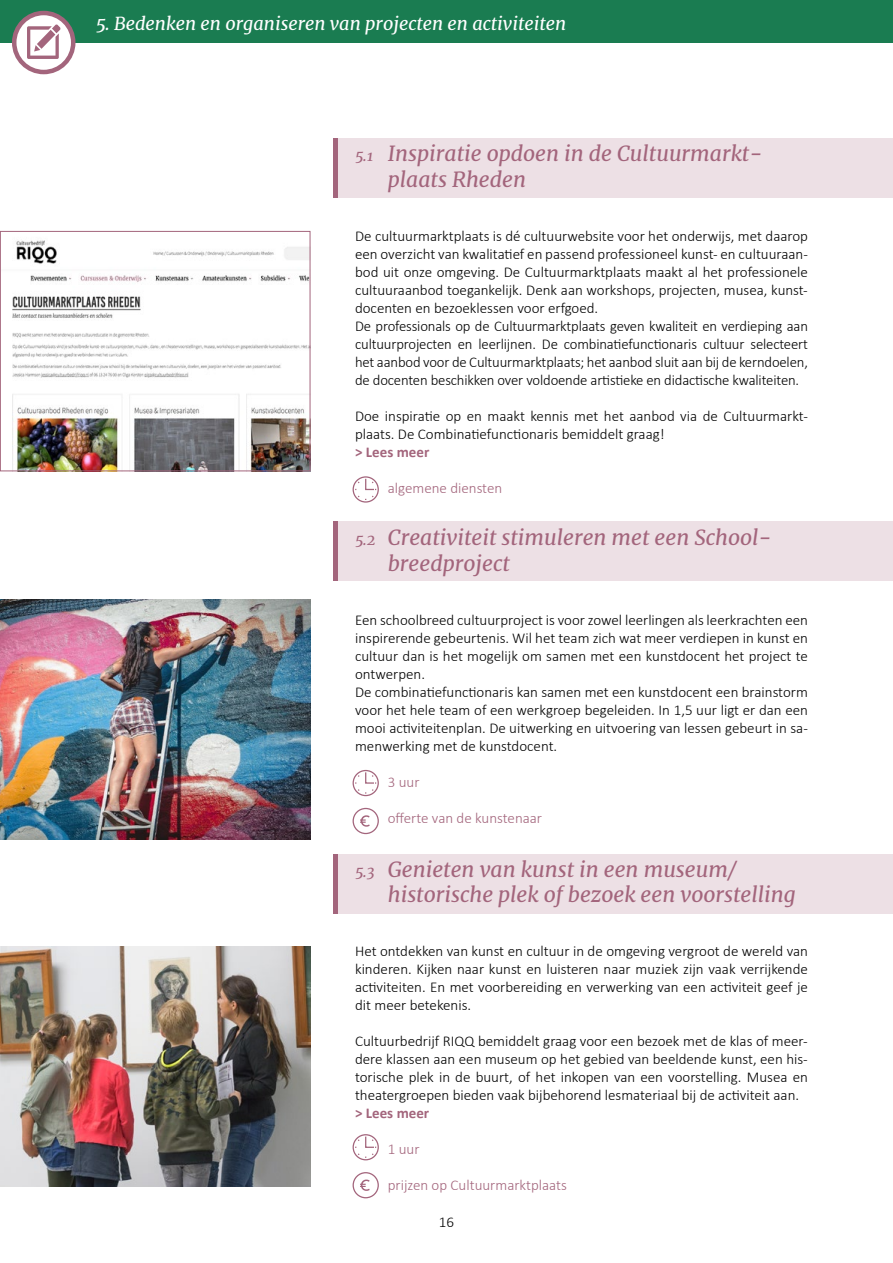
<style>
.page{position:relative;width:893px;height:1263px;background:#fff}
.page>*{position:absolute;margin:0;border:0;box-sizing:border-box;transform-origin:0 0}
.t1{font:italic 21px/25.5px "Merriweather";color:#a3657c}
.t2{font:italic 18px "Merriweather";color:#fff}
.t3{font:300 15px/18px "Calibri";color:#000}
.t4{font:300 15px "Calibri";color:#a3657c}
.t5{font:700 15px "Calibri";color:#a3657c}
.s1{font-size:15px}
</style>
<div class="page">
<div style="left:334px;top:854px;width:559px;height:60px;background:#ede0e5"></div>
<hr style="left:334px;top:854px;width:4px;height:60px;background:#a3657c">
<div style="left:0;top:0;width:893px;height:43px;background:#1a7c51"></div>
<div style="left:334px;top:138px;width:559px;height:60px;background:#ede0e5"></div>
<div style="left:334px;top:521px;width:559px;height:60px;background:#ede0e5"></div>
<hr style="left:334px;top:138px;width:4px;height:60px;background:#a3657c">
<hr style="left:334px;top:521px;width:4px;height:60px;background:#a3657c">
<div style="left:353px;top:808px;width:26px;height:26px;border:1px solid #a3657c;border-radius:50%"></div>
<svg style="left:360px;top:815px;width:10px;height:12px"></svg>
<div style="left:353px;top:1172px;width:26px;height:26px;border:1px solid #a3657c;border-radius:50%"></div>
<svg style="left:360px;top:1179px;width:10px;height:12px"></svg>
<div style="left:353px;top:770px;width:26px;height:26px;border:1px solid #a3657c;border-radius:50%"></div>
<svg style="left:355px;top:771px;width:21px;height:22px"></svg>
<div style="left:353px;top:1134px;width:26px;height:26px;border:1px solid #a3657c;border-radius:50%"></div>
<svg style="left:355px;top:1135px;width:21px;height:23px"></svg>
<div style="left:353px;top:476px;width:26px;height:27px;border:1px solid #a3657c;border-radius:50%"></div>
<svg style="left:355px;top:477px;width:21px;height:23px"></svg>
<img style="left:12px;top:240px;width:296px;height:229px">
<div style="left:0;top:231px;width:310px;height:240px;border:1px solid #a3657c"></div>
<img style="left:0;top:600px;width:310px;height:240px">
<img style="left:0;top:946px;width:310px;height:240px">
<svg style="left:14px;top:13px;width:59px;height:59px"></svg>
<svg style="left:27px;top:24px;width:34px;height:35px"></svg>
<div style="left:12px;top:11px;width:63px;height:63px;border:4px solid #a3657c;border-radius:50%"></div>
<p class="t2" style="left:96px;top:11px;width:472px">5. Bedenken en organiseren van projecten en activiteiten</p>
<h1 class="t1" style="left:388px;top:140px;width:376px;text-indent:-33px"><span class="s1">5.1</span> Inspiratie opdoen in de Cultuurmarkt&shy;plaats Rheden</h1>
<p class="t3" style="left:355px;top:227px;width:454px">De cultuurmarktplaats is dé cultuurwebsite voor het onderwijs, met daarop een overzicht van kwalitatief en passend professioneel kunst- en cultuuraan&shy;bod uit onze omgeving. De Cultuurmarktplaats maakt al het professionele cultuuraanbod toegankelijk. Denk aan workshops, projecten, musea, kunst&shy;docenten en bezoeklessen voor erfgoed.<br>De professionals op de Cultuurmarktplaats geven kwaliteit en verdieping aan cultuurprojecten en leerlijnen. De combinatiefunctionaris cultuur selecteert het aanbod voor de Cultuurmarktplaats; het aanbod sluit aan bij de kerndoelen, de docenten beschikken over voldoende artistieke en didactische kwaliteiten.</p>
<p class="t3" style="left:355px;top:407px;width:454px">Doe inspiratie op en maakt kennis met het aanbod via de Cultuurmarkt&shy;plaats. De Combinatiefunctionaris bemiddelt graag!</p>
<p class="t5" style="left:355px;top:441px;width:76px">&gt; Lees meer</p>
<p class="t4" style="left:388px;top:478px;width:116px">algemene diensten</p>
<h1 class="t1" style="left:388px;top:524px;width:385px;text-indent:-33px"><span class="s1">5.2</span> Creativiteit stimuleren met een School&shy;breedproject</h1>
<p class="t3" style="left:355px;top:611px;width:454px">Een schoolbreed cultuurproject is voor zowel leerlingen als leerkrachten een inspirerende gebeurtenis. Wil het team zich wat meer verdiepen in kunst en cultuur dan is het mogelijk om samen met een kunstdocent het project te ontwerpen.<br>De combinatiefunctionaris kan samen met een kunstdocent een brainstorm voor het hele team of een werkgroep begeleiden. In 1,5 uur ligt er dan een mooi activiteitenplan. De uitwerking en uitvoering van lessen gebeurt in sa&shy;menwerking met de kunstdocent.</p>
<p class="t4" style="left:388px;top:772px;width:33px">3 uur</p>
<p class="t4" style="left:388px;top:808px;width:156px">offerte van de kunstenaar</p>
<h1 class="t1" style="left:388px;top:856px;width:409px;text-indent:-33px"><span class="s1">5.3</span> Genieten van kunst in een museum/ historische plek of bezoek een voorstelling</h1>
<p class="t3" style="left:355px;top:942px;width:454px;text-align:justify">Het ontdekken van kunst en cultuur in de omgeving vergroot de wereld van kinderen. Kijken naar kunst en luisteren naar muziek zijn vaak verrijkende activiteiten. En met voorbereiding en verwerking van een activiteit geef je dit meer betekenis.</p>
<p class="t3" style="left:355px;top:1032px;width:454px;text-align:justify">Cultuurbedrijf RIQQ bemiddelt graag voor een bezoek met de klas of meer&shy;dere klassen aan een museum op het gebied van beeldende kunst, een his&shy;torische plek in de buurt, of het inkopen van een voorstelling. Musea en theatergroepen bieden vaak bijbehorend lesmateriaal bij de activiteit aan.</p>
<p class="t5" style="left:355px;top:1103px;width:76px">&gt; Lees meer</p>
<p class="t4" style="left:388px;top:1140px;width:33px">1 uur</p>
<p class="t4" style="left:388px;top:1176px;width:181px">prijzen op Cultuurmarktplaats</p>
<p class="t3" style="left:439px;top:1213px;width:17px">16</p>
</div>
